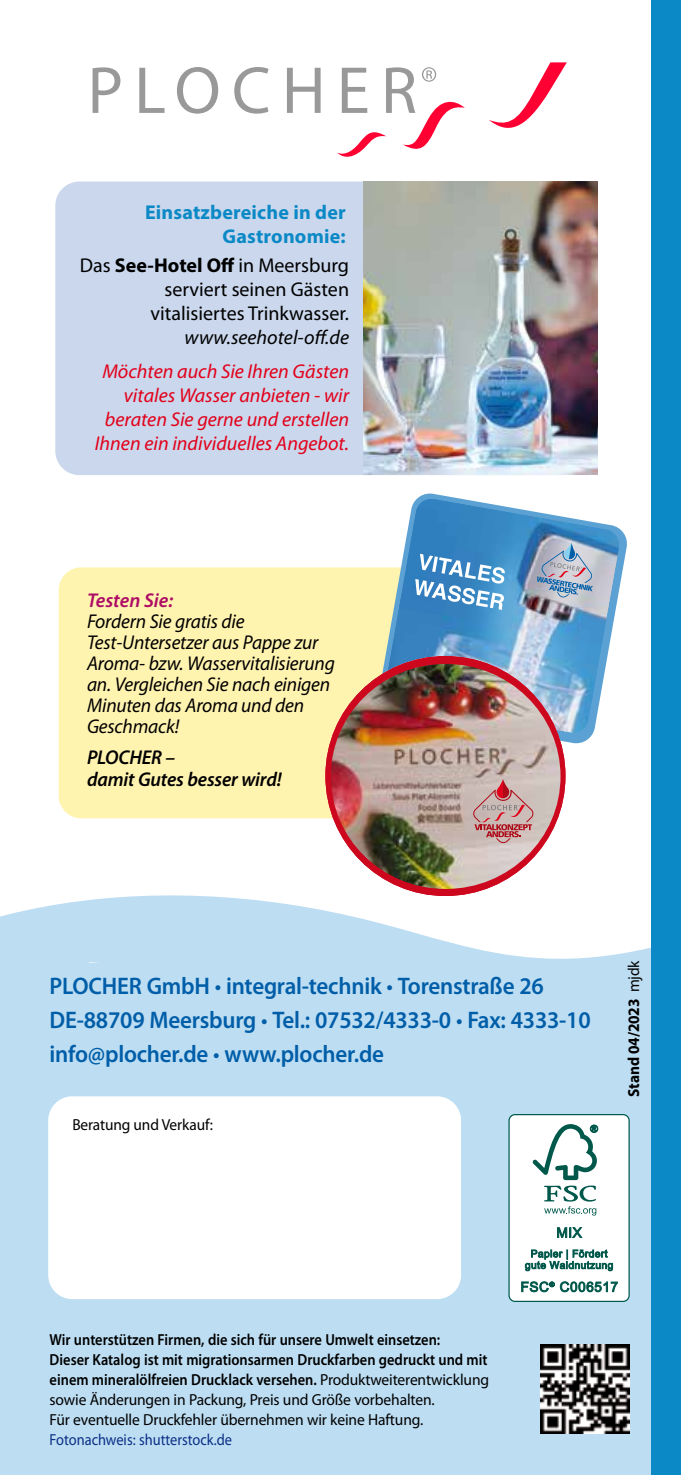
<style>
.page{position:relative;width:681px;height:1475px;background:#fff}
.page>*{position:absolute;margin:0;border:0;box-sizing:border-box;transform-origin:0 0}
.t1{font:600 24px/34px "Myriad Pro";letter-spacing:-.01em;color:#005ea8;scale:.96 1}
.t2{font:italic 20px/21px "Myriad Pro";letter-spacing:-.01em;color:#000}
.t3{font:italic 20px/24px "Myriad Pro";color:#e2001a;text-align:right}
.t4{font:20px/24px "Myriad Pro";color:#000;text-align:right}
.t5{font:700 20px/24px "Myriad Pro";letter-spacing:.01em;color:#0b89c6;text-align:right}
.t6{font:italic 600 20px/21px "Myriad Pro";letter-spacing:-.01em;color:#000}
.t7{font:italic 600 20px "Myriad Pro";color:#ad0b64}
.t8{font:600 16px/20px "Myriad Pro";color:#000;scale:.9 1}
.t9{font:16px "Myriad Pro";color:#0b3087;scale:.9 1}
.t10{font:16px "Myriad Pro";letter-spacing:-.01em;color:#000;scale:.96 1}
.t11{font:700 16px "Myriad Pro";letter-spacing:-.01em;color:#000;scale:.96 1}
.s1{font-weight:700}
.s2{font-weight:400}
</style>
<div class="page">
<div style="left:0;top:962px;width:680px;height:512px;background:#bdddf2"></div>
<img style="left:540px;top:1344px;width:89px;height:89px">
<svg style="left:489px;top:62px;width:77px;height:66px"></svg>
<svg style="left:92px;top:67px;width:28px;height:46px"></svg>
<svg style="left:139px;top:68px;width:25px;height:45px"></svg>
<svg style="left:177px;top:67px;width:41px;height:47px"></svg>
<svg style="left:234px;top:67px;width:34px;height:47px"></svg>
<svg style="left:287px;top:68px;width:33px;height:45px"></svg>
<svg style="left:337px;top:67px;width:127px;height:90px"></svg>
<svg style="left:0;top:895px;width:651px;height:68px;fill:#bdddf2"></svg>
<div style="left:0;top:933px;width:88px;height:49px;background:#bdddf2"></div>
<div style="left:48px;top:1096px;width:413px;height:202px;background:#fff;border-radius:24px"></div>
<div style="left:651px;top:0;width:29px;height:1474px;background:#0b89c6"></div>
<div style="left:59px;top:567px;width:498px;height:251px;background:#fff3b0;border-radius:23px"></div>
<svg style="left:377px;top:493px;width:250px;height:251px"></svg>
<svg style="left:517px;top:493px;width:13px;height:6px"></svg>
<svg style="left:377px;top:587px;width:9px;height:13px"></svg>
<svg style="left:618px;top:630px;width:9px;height:13px"></svg>
<svg style="left:561px;top:493px;width:66px;height:11px"></svg>
<img style="left:325px;top:656px;width:240px;height:239px">
<svg style="left:472px;top:779px;width:62px;height:64px;background:#c69c9a"></svg>
<svg style="left:565px;top:656px;width:11px;height:2px"></svg>
<svg style="left:565px;top:895px;width:11px;height:9px"></svg>
<div style="left:55px;top:181px;width:531px;height:294px;background:#cad7ec;border-radius:24px"></div>
<img style="left:363px;top:181px;width:234px;height:293px">
<div style="left:509px;top:1114px;width:119px;height:187px;background:#fff;border-radius:6px"></div>
<div style="left:508px;top:1113px;width:121px;height:188px;border:1px solid #00584b;border-radius:6px"></div>
<svg style="left:532px;top:1124px;width:66px;height:55px"></svg>
<svg style="left:544px;top:1185px;width:52px;height:30px"></svg>
<svg style="left:557px;top:1227px;width:25px;height:11px"></svg>
<svg style="left:524px;top:1249px;width:88px;height:23px"></svg>
<svg style="left:521px;top:1281px;width:97px;height:10px"></svg>
<p class="t5" style="left:145px;top:200px;width:202px">Einsatzbereiche in der<br>Gastronomie:</p>
<p class="t4" style="left:80px;top:253px;width:271px">Das <span class="s1">See-Hotel Off</span> in Meersburg serviert seinen Gästen vitalisiertes Trinkwasser.</p>
<p class="t2" style="left:184px;top:326px;width:166px">www.seehotel-off.de</p>
<p class="t3" style="left:95px;top:359px;width:255px">Möchten auch Sie Ihren Gästen vitales Wasser anbieten - wir beraten Sie gerne und erstellen<br>Ihnen ein individuelles Angebot.</p>
<p class="t7" style="left:87px;top:588px;width:88px">Testen Sie:</p>
<p class="t2" style="left:87px;top:610px;width:249px">Fordern Sie gratis die<br>Test-Untersetzer aus Pappe zur<br>Aroma- bzw. Wasservitalisierung an. Vergleichen Sie nach einigen<br>Minuten das Aroma und den<br>Geschmack!</p>
<p class="t6" style="left:87px;top:746px;width:196px">PLOCHER –<br>damit Gutes besser wird!</p>
<h1 class="t1" style="left:50px;top:967px;width:565px">PLOCHER GmbH <span class="s2">•</span> integral-technik <span class="s2">•</span> Torenstraße 26<br>DE-88709 Meersburg <span class="s2">•</span> Tel.: 07532/4333-0 <span class="s2">•</span> Fax: 4333-10 info@plocher.de <span class="s2">•</span> www.plocher.de</h1>
<p class="t10" style="left:72px;top:1114px;width:148px">Beratung und Verkauf:</p>
<p class="t11" style="left:623px;top:1096px;width:144px;rotate:-90deg">Stand 04/2023 <span class="s2">mjdk</span></p>
<p class="t8" style="left:50px;top:1328px;width:489px">Wir unterstützen Firmen, die sich für unsere Umwelt einsetzen:<br>Dieser Katalog ist mit migrationsarmen Druckfarben gedruckt und mit einem mineralölfreien Drucklack versehen. <span class="s2">Produktweiterentwicklung sowie Änderungen in Packung, Preis und Größe vorbehalten.<br>Für eventuelle Druckfehler übernehmen wir keine Haftung.</span></p>
<p class="t9" style="left:50px;top:1428px;width:204px">Fotonachweis: shutterstock.de</p>
</div>
